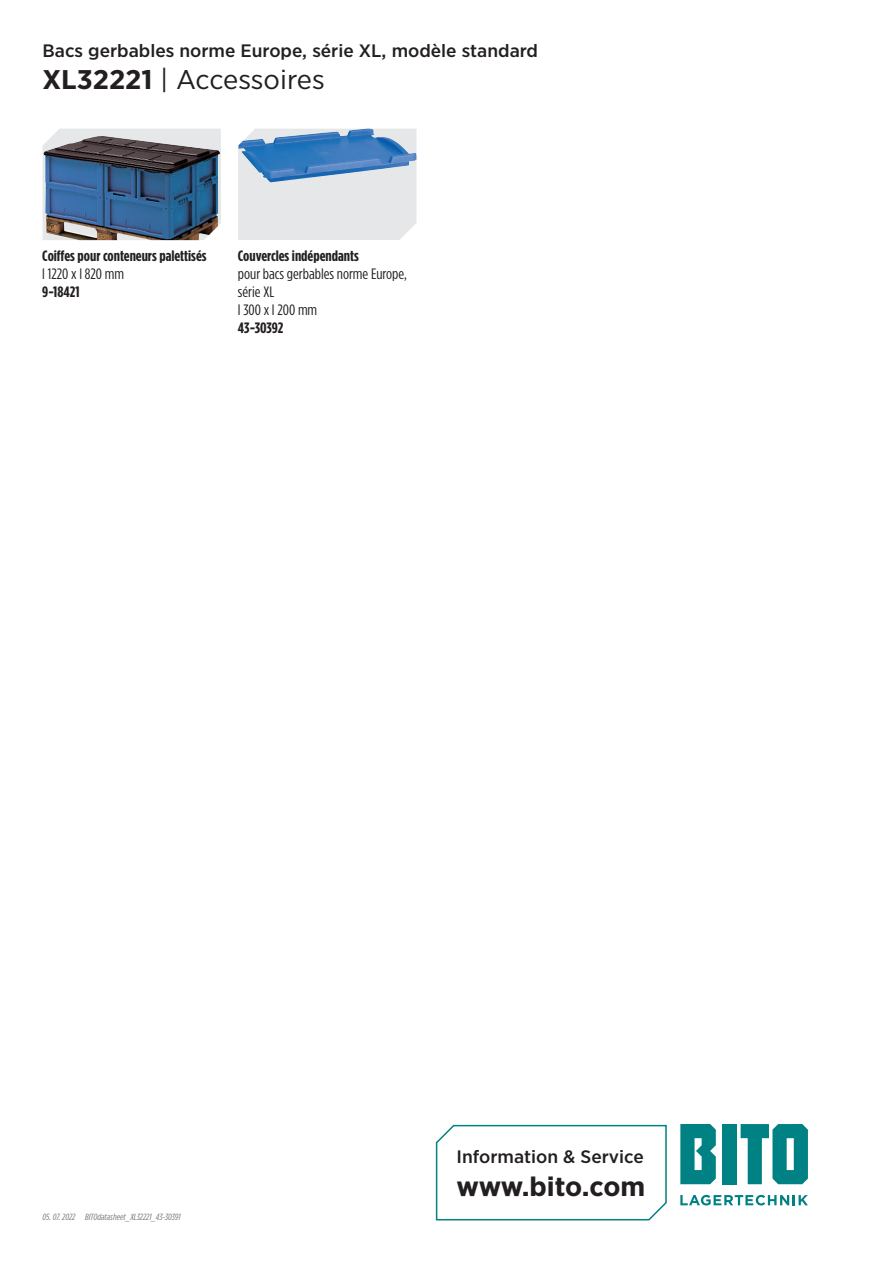
<style>
.page{position:relative;width:893px;height:1263px;background:#fff}
.page>*{position:absolute;margin:0;border:0;box-sizing:border-box;transform-origin:0 0}
.t1{font:27px "Gotham Narrow";letter-spacing:-.005em;color:#231f20;scale:1.1 1}
.t2{font:700 27px "Gotham Narrow";letter-spacing:-.015em;color:#231f20;scale:1.1 1}
.t3{font:500 18px "Gotham Narrow";color:#231f20;scale:1.1 1}
.t4{font:700 15px "Gotham Condensed";color:#231f20;scale:1.1 1}
.t5{font:15px/18px "Gotham Condensed";color:#231f20;scale:1.1 1}
.t6{font:italic 9px "Gotham Condensed";letter-spacing:-.005em;color:#76787b;scale:1.1 1}
.s1{font-weight:700}
</style>
<div class="page">
<svg style="left:680px;top:1195px;width:128px;height:10px"></svg>
<div style="left:723px;top:1124px;width:14px;height:60px;background:#008183"></div>
<svg style="left:680px;top:1124px;width:36px;height:60px"></svg>
<svg style="left:741px;top:1124px;width:67px;height:60px"></svg>
<svg style="left:435px;top:1124px;width:232px;height:97px"></svg>
<div style="left:238px;top:182px;width:178px;height:58px;background:#e6e7e9"></div>
<img style="left:238px;top:129px;width:178px;height:53px">
<svg style="left:53px;top:129px;width:168px;height:95px"></svg>
<img style="left:43px;top:136px;width:177px;height:104px">
<p class="t3" style="left:43px;top:39px;width:452px">Bacs gerbables norme Europe, série XL, modèle standard</p>
<h1 class="t1" style="left:43px;top:63px;width:258px"><span class="s1">XL32221</span> | Accessoires</h1>
<p class="t4" style="left:42px;top:247px;width:151px">Coiffes pour conteneurs palettisés</p>
<p class="t5" style="left:42px;top:264px;width:76px">l 1220 x l 820 mm</p>
<p class="t4" style="left:42px;top:283px;width:35px">9-18421</p>
<p class="t4" style="left:238px;top:246px;width:111px">Couvercles indépendants</p>
<p class="t5" style="left:238px;top:264px;width:155px">pour bacs gerbables norme Europe, série XL<br>l 300 x l 200 mm</p>
<p class="t4" style="left:238px;top:318px;width:43px">43-30392</p>
<p class="t6" style="left:43px;top:1212px;width:31px">05. 07. 2022</p>
<p class="t6" style="left:85px;top:1212px;width:88px">BITOdatasheet_XL32221_43-30391</p>
<p class="t3" style="left:457px;top:1145px;width:172px">Information &amp; Service</p>
<h1 class="t2" style="left:457px;top:1169px;width:173px">www.bito.com</h1>
</div>
